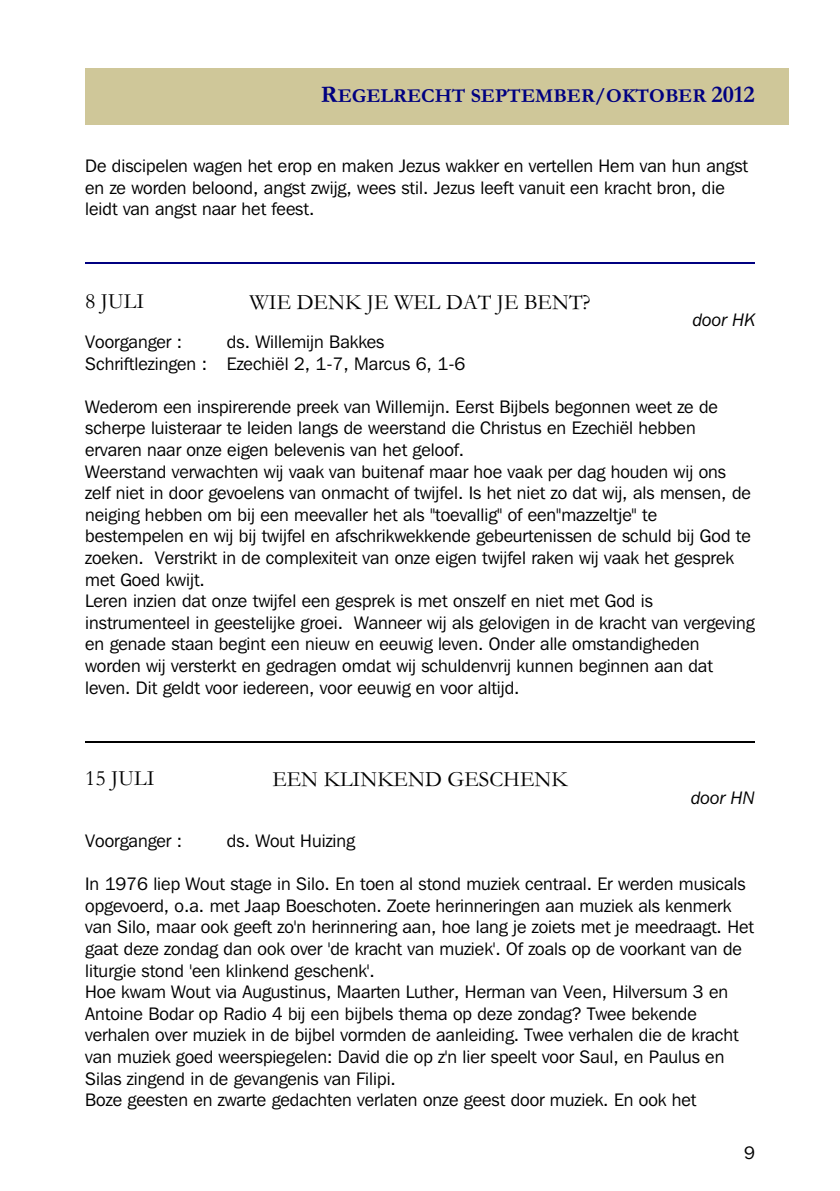
<style>
.page{position:relative;width:840px;height:1191px;background:#fff}
.page>*{position:absolute;margin:0;border:0;box-sizing:border-box;transform-origin:0 0}
.t1{font:22px "Garamond";color:#000}
.t2{font:700 20px "Garamond";color:#000080}
.t3{font:18px/21.6px "Franklin Gothic IT Cby BT";color:#000}
.t4{font:italic 18px "Franklin Gothic IT Cby BT";color:#000}
.s1{font-size:24px}
</style>
<div class="page">
<hr style="left:85px;top:262px;width:669px;height:2px;background:#000080">
<hr style="left:85px;top:741px;width:669px;height:1px;background:#000">
<div style="left:85px;top:68px;width:703px;height:56px;background:#cfc799"></div>
<p class="t2" style="left:321px;top:89px;width:435px"><span class="s1">R</span>EGELRECHT SEPTEMBER/OKTOBER <span class="s1">2012</span></p>
<p class="t3" style="left:85px;top:156px;width:664px">De discipelen wagen het erop en maken Jezus wakker en vertellen Hem van hun angst en ze worden beloond, angst zwijg, wees stil. Jezus leeft vanuit een kracht bron, die leidt van angst naar het feest.</p>
<p class="t1" style="left:85px;top:294px;width:61px">8 JULI</p>
<p class="t1" style="left:249px;top:294px;width:342px">WIE DENK JE WEL DAT JE BENT?</p>
<p class="t4" style="left:692px;top:312px;width:64px">door HK</p>
<p class="t3" style="left:85px;top:332px;width:381px;text-indent:142px">ds. Willemijn Bakkes<br>Schriftlezingen : Ezechiël 2, 1-7, Marcus 6, 1-6</p>
<p class="t3" style="left:85px;top:397px;width:670px">Wederom een inspirerende preek van Willemijn. Eerst Bijbels begonnen weet ze de scherpe luisteraar te leiden langs de weerstand die Christus en Ezechiël hebben ervaren naar onze eigen belevenis van het geloof.<br>Weerstand verwachten wij vaak van buitenaf maar hoe vaak per dag houden wij ons zelf niet in door gevoelens van onmacht of twijfel. Is het niet zo dat wij, als mensen, de neiging hebben om bij een meevaller het als "toevallig" of een"mazzeltje" te bestempelen en wij bij twijfel en afschrikwekkende gebeurtenissen de schuld bij God te zoeken. Verstrikt in de complexiteit van onze eigen twijfel raken wij vaak het gesprek met Goed kwijt.<br>Leren inzien dat onze twijfel een gesprek is met onszelf en niet met God is instrumenteel in geestelijke groei. Wanneer wij als gelovigen in de kracht van vergeving en genade staan begint een nieuw en eeuwig leven. Onder alle omstandigheden worden wij versterkt en gedragen omdat wij schuldenvrij kunnen beginnen aan dat leven. Dit geldt voor iedereen, voor eeuwig en voor altijd.</p>
<p class="t3" style="left:85px;top:332px;width:99px">Voorganger :</p>
<p class="t1" style="left:85px;top:771px;width:71px">15 JULI</p>
<p class="t1" style="left:272px;top:771px;width:296px">EEN KLINKEND GESCHENK</p>
<p class="t4" style="left:690px;top:790px;width:65px">door HN</p>
<p class="t3" style="left:85px;top:831px;width:99px">Voorganger :</p>
<p class="t3" style="left:227px;top:831px;width:129px">ds. Wout Huizing</p>
<p class="t3" style="left:85px;top:874px;width:670px">In 1976 liep Wout stage in Silo. En toen al stond muziek centraal. Er werden musicals opgevoerd, o.a. met Jaap Boeschoten. Zoete herinneringen aan muziek als kenmerk van Silo, maar ook geeft zo'n herinnering aan, hoe lang je zoiets met je meedraagt. Het gaat deze zondag dan ook over 'de kracht van muziek'. Of zoals op de voorkant van de liturgie stond 'een klinkend geschenk'.<br>Hoe kwam Wout via Augustinus, Maarten Luther, Herman van Veen, Hilversum 3 en Antoine Bodar op Radio 4 bij een bijbels thema op deze zondag? Twee bekende verhalen over muziek in de bijbel vormden de aanleiding. Twee verhalen die de kracht van muziek goed weerspiegelen: David die op z'n lier speelt voor Saul, en Paulus en Silas zingend in de gevangenis van Filipi.<br>Boze geesten en zwarte gedachten verlaten onze geest door muziek. En ook het</p>
<p class="t3" style="left:743px;top:1143px;width:12px">9</p>
</div>
